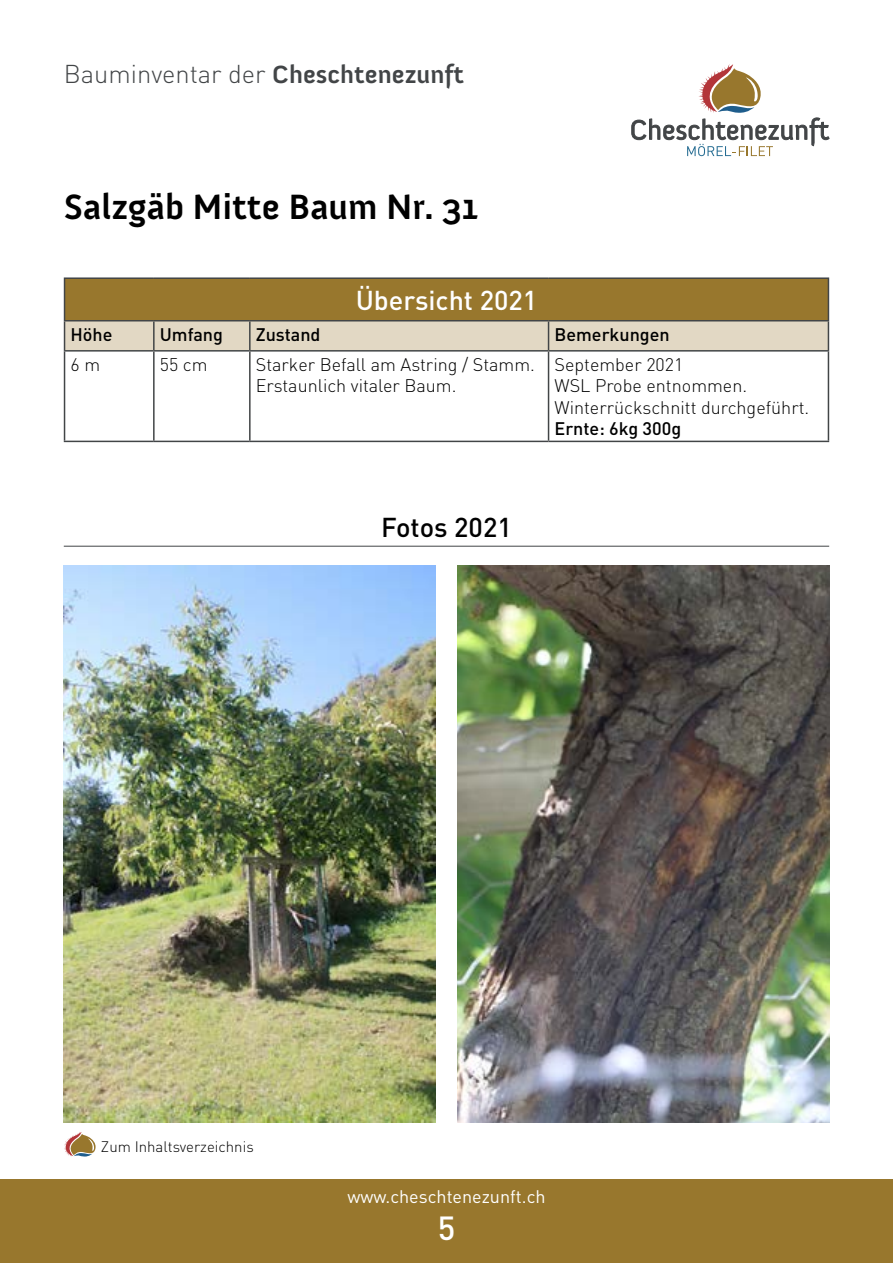
<style>
.page{position:relative;width:893px;height:1263px;background:#fff}
.page>*{position:absolute;margin:0;border:0;box-sizing:border-box;transform-origin:0 0}
.t1{font:700 36px "Anivers";color:#000}
.t2{font:500 33px "DIN Pro";color:#fff}
.t3{font:500 27px "DIN Pro";color:#fff}
.t4{font:500 27px "DIN Pro";color:#000}
.t5{font:300 25.5px "DIN Pro";color:#424547}
.t6{font:300 18px/21.6px "DIN Pro";color:#000}
.t7{font:500 18px "DIN Pro";color:#000}
.t8{font:18px "DIN Pro";color:#fff}
.t9{font:300 15px "DIN Pro";color:#000}
.s1{font-family:"Anivers";font-weight:700}
</style>
<div class="page">
<svg style="left:631px;top:64px;width:199px;height:92px"></svg>
<div style="left:0;top:1179px;width:893px;height:84px;background:#98772d"></div>
<svg style="left:64px;top:1132px;width:32px;height:25px"></svg>
<div style="left:65px;top:278px;width:763px;height:43px;background:#98772d"></div>
<hr style="left:64px;top:277px;width:90px;height:2px;background:#424547">
<hr style="left:64px;top:279px;width:1px;height:41px;background:#424547">
<hr style="left:154px;top:277px;width:96px;height:2px;background:#424547">
<hr style="left:250px;top:277px;width:299px;height:2px;background:#424547">
<hr style="left:549px;top:277px;width:280px;height:2px;background:#424547">
<hr style="left:828px;top:279px;width:1px;height:41px;background:#424547">
<hr style="left:64px;top:320px;width:90px;height:1px;background:#424547">
<hr style="left:154px;top:320px;width:96px;height:1px;background:#424547">
<hr style="left:250px;top:320px;width:299px;height:1px;background:#424547">
<hr style="left:549px;top:320px;width:280px;height:1px;background:#424547">
<div style="left:64px;top:321px;width:765px;height:29px;background:#e2d8c4"></div>
<hr style="left:64px;top:350px;width:90px;height:2px;background:#424547">
<hr style="left:64px;top:352px;width:1px;height:89px;background:#424547">
<hr style="left:154px;top:350px;width:96px;height:2px;background:#424547">
<hr style="left:153px;top:352px;width:2px;height:89px;background:#424547">
<hr style="left:250px;top:350px;width:299px;height:2px;background:#424547">
<hr style="left:249px;top:352px;width:2px;height:89px;background:#424547">
<hr style="left:549px;top:350px;width:280px;height:2px;background:#424547">
<hr style="left:548px;top:352px;width:1px;height:89px;background:#424547">
<hr style="left:828px;top:352px;width:1px;height:89px;background:#424547">
<hr style="left:64px;top:441px;width:90px;height:1px;background:#424547">
<hr style="left:154px;top:441px;width:96px;height:1px;background:#424547">
<hr style="left:250px;top:441px;width:299px;height:1px;background:#424547">
<hr style="left:549px;top:441px;width:280px;height:1px;background:#424547">
<hr style="left:64px;top:546px;width:765px;height:1px;background:#424547">
<img style="left:64px;top:566px;width:372px;height:557px">
<img style="left:457px;top:566px;width:372px;height:557px">
<h3 class="t5" style="left:64px;top:57px;width:402px">Bauminventar der <span class="s1">Cheschtenezunft</span></h3>
<h1 class="t1" style="left:64px;top:187px;width:416px">Salzgäb Mitte Baum Nr. 31</h1>
<h3 class="t3" style="left:356px;top:282px;width:183px">Übersicht 2021</h3>
<p class="t7" style="left:71px;top:322px;width:43px">Höhe</p>
<p class="t7" style="left:160px;top:322px;width:65px">Umfang</p>
<p class="t7" style="left:256px;top:322px;width:66px">Zustand</p>
<p class="t7" style="left:554px;top:322px;width:117px">Bemerkungen</p>
<p class="t6" style="left:71px;top:353px;width:31px">6 m</p>
<p class="t6" style="left:160px;top:353px;width:49px">55 cm</p>
<p class="t6" style="left:256px;top:353px;width:281px">Starker Befall am Astring / Stamm.<br>Erstaunlich vitaler Baum.</p>
<p class="t6" style="left:554px;top:353px;width:256px">September 2021<br>WSL Probe entnommen.<br>Winterrückschnitt durchgeführt.</p>
<p class="t7" style="left:554px;top:417px;width:128px">Ernte: 6kg 300g</p>
<h3 class="t4" style="left:381px;top:509px;width:132px">Fotos 2021</h3>
<p class="t9" style="left:101px;top:1136px;width:154px">Zum Inhaltsverzeichnis</p>
<p class="t8" style="left:347px;top:1184px;width:200px">www.cheschtenezunft.ch</p>
<h2 class="t2" style="left:438px;top:1205px;width:19px">5</h2>
</div>
